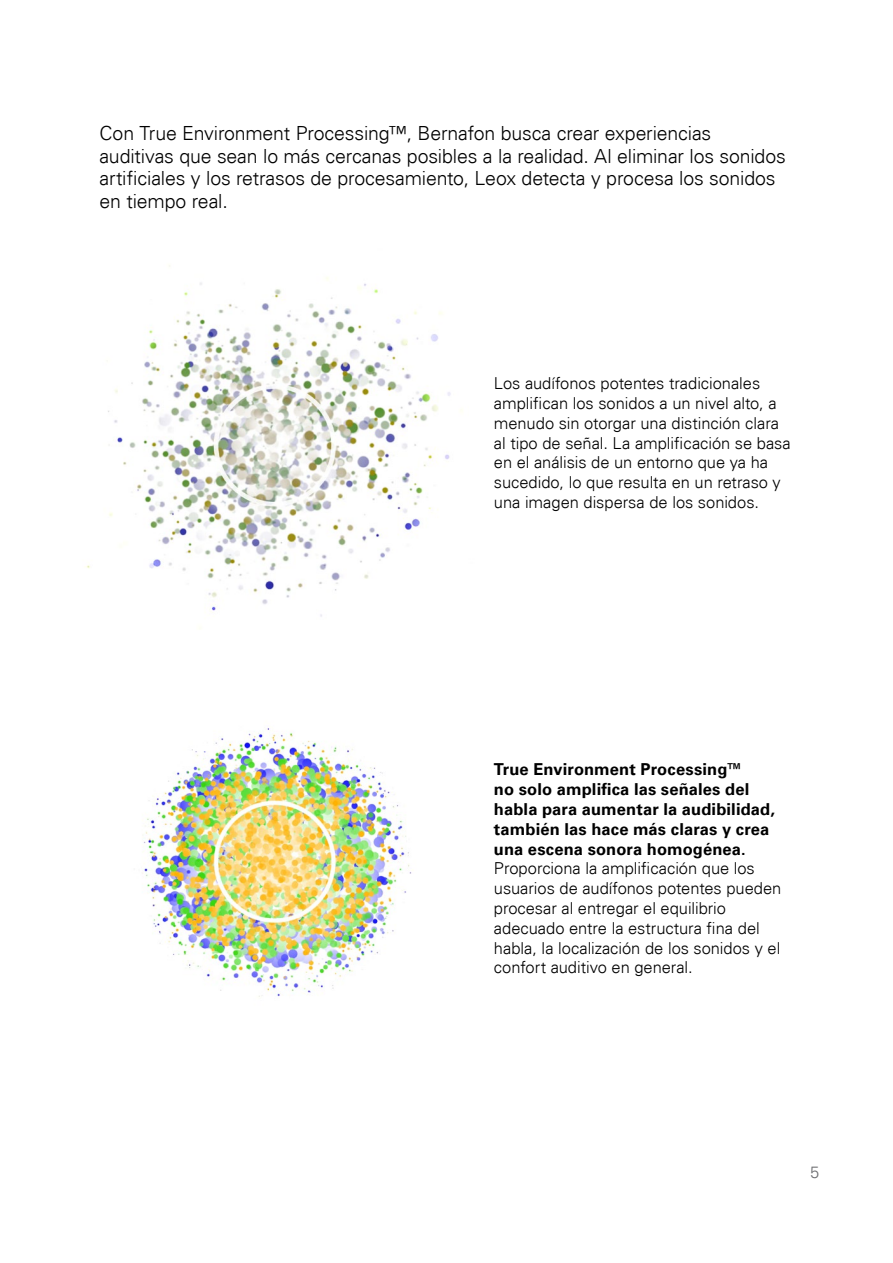
<style>
.page{position:relative;width:893px;height:1263px;background:#fff}
.page>*{position:absolute;margin:0;border:0;box-sizing:border-box;transform-origin:0 0}
.t1{font:300 19.5px/22.5px "Univers Com 45";letter-spacing:-.01em;color:#000}
.t2{font:300 16.5px/19.8px "Univers Com 45";letter-spacing:-.005em;color:#000}
.t3{font:700 16.5px/19.8px "Univers Com 65";letter-spacing:.01em;color:#000}
.t4{font:300 16.5px "Univers Com 45";color:#6d6e71}
</style>
<div class="page">
<img style="left:142px;top:728px;width:271px;height:269px">
<img style="left:86px;top:265px;width:376px;height:364px">
<p class="t1" style="left:99px;top:122px;width:688px">Con True Environment Processing™, Bernafon busca crear experiencias auditivas que sean lo más cercanas posibles a la realidad. Al eliminar los sonidos artificiales y los retrasos de procesamiento, Leox detecta y procesa los sonidos en tiempo real.</p>
<p class="t2" style="left:494px;top:373px;width:298px">Los audífonos potentes tradicionales amplifican los sonidos a un nivel alto, a menudo sin otorgar una distinción clara al tipo de señal. La amplificación se basa en el análisis de un entorno que ya ha sucedido, lo que resulta en un retraso y una imagen dispersa de los sonidos.</p>
<p class="t3" style="left:494px;top:760px;width:282px">True Environment Processing™<br>no solo amplifica las señales del habla para aumentar la audibilidad, también las hace más claras y crea una escena sonora homogénea.</p>
<p class="t2" style="left:494px;top:859px;width:289px">Proporciona la amplificación que los usuarios de audífonos potentes pueden procesar al entregar el equilibrio adecuado entre la estructura fina del habla, la localización de los sonidos y el confort auditivo en general.</p>
<p class="t4" style="left:810px;top:1162px;width:11px">5</p>
</div>
